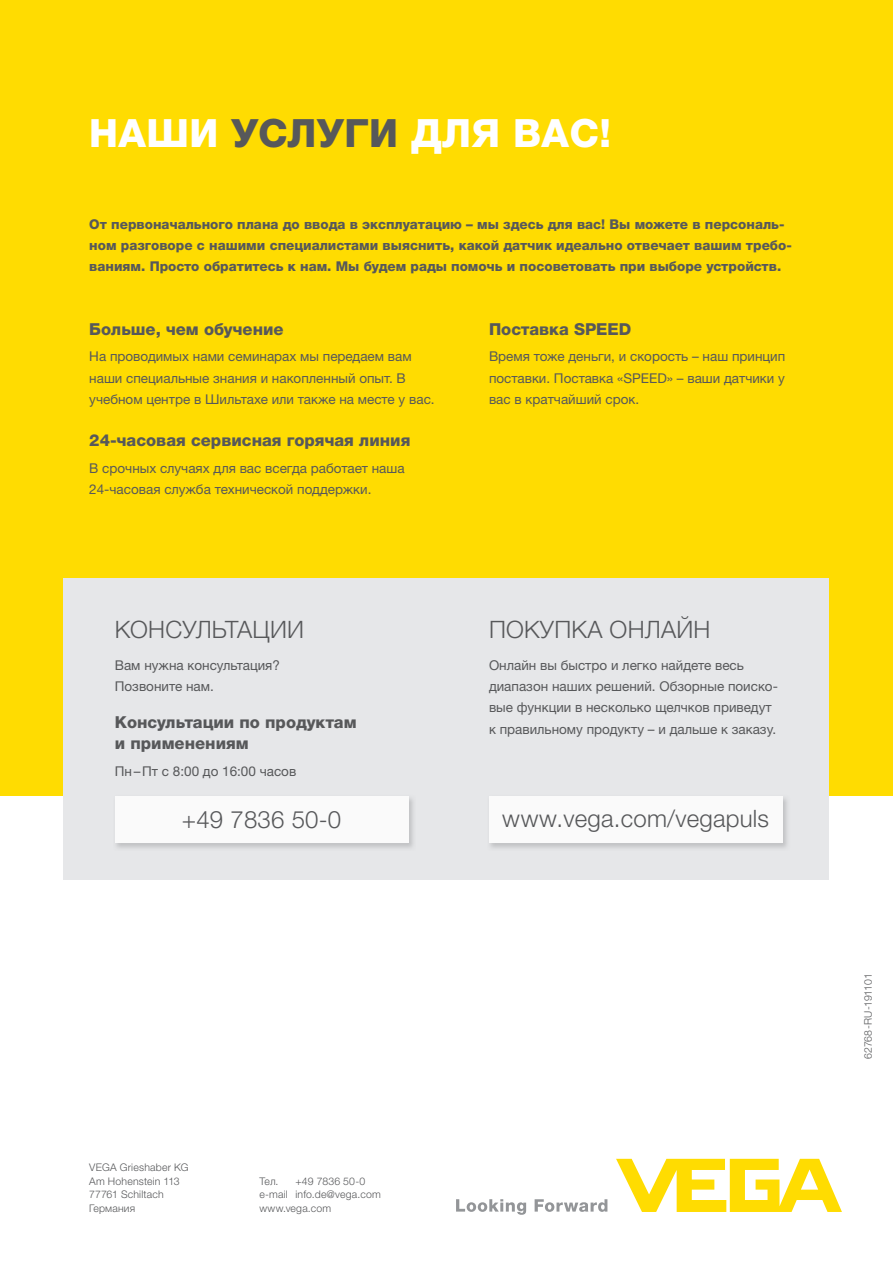
<style>
.page{position:relative;width:893px;height:1263px;background:#fff}
.page>*{position:absolute;margin:0;border:0;box-sizing:border-box;transform-origin:0 0}
.t1{font:800 39px "Helvetica Neue LTW1 G";letter-spacing:.01em;color:#fff}
.t2{font:300 24px "Helvetica Neue LTW1 G";letter-spacing:.01em;color:#57585a}
.t3{font:800 16.5px/21.3px "Helvetica Neue LTW1 G";color:#57585a}
.t4{font:13.5px/21.3px "Helvetica Neue LTW1 G";color:#57585a}
.t5{font:800 13.5px/21.3px "Helvetica Neue LTW1 G";color:#57585a}
.t6{font:300 10.5px/13.5px "Helvetica Neue LTW1 G";letter-spacing:.02em;color:#57585a}
.t7{font:300 10.5px "Helvetica Neue LTW1 G";letter-spacing:-.005em;color:#57585a}
.s1{color:#57585a}
</style>
<div class="page">
<svg style="left:616px;top:1159px;width:226px;height:53px"></svg>
<div style="left:0;top:0;width:893px;height:795px;background:#ffdc01"></div>
<div style="left:64px;top:578px;width:765px;height:302px;background:#e6e7e9"></div>
<img style="left:490px;top:796px;width:297px;height:52px">
<div style="left:489px;top:796px;width:293px;height:47px;background:#fafafa"></div>
<img style="left:116px;top:796px;width:297px;height:52px">
<div style="left:115px;top:796px;width:293px;height:47px;background:#fafafa"></div>
<svg style="left:456px;top:1199px;width:70px;height:16px"></svg>
<svg style="left:535px;top:1199px;width:72px;height:13px"></svg>
<h1 class="t1" style="left:89px;top:110px;width:523px">НАШИ <span class="s1">УСЛУГИ</span> ДЛЯ ВАС!</h1>
<p class="t5" style="left:89px;top:213px;width:704px">От первоначального плана до ввода в эксплуатацию – мы здесь для вас! Вы можете в персональ&shy;ном разговоре с нашими специалистами выяснить, какой датчик идеально отвечает вашим требо&shy;ваниям. Просто обратитесь к нам. Мы будем рады помочь и посоветовать при выборе устройств.</p>
<p class="t3" style="left:89px;top:318px;width:196px">Больше, чем обучение</p>
<p class="t4" style="left:89px;top:346px;width:347px">На проводимых нами семинарах мы передаем вам наши специальные знания и накопленный опыт. В учебном центре в Шильтахе или также на месте у вас.</p>
<p class="t3" style="left:89px;top:430px;width:323px">24-часовая сервисная горячая линия</p>
<p class="t4" style="left:89px;top:457px;width:317px">В срочных случаях для вас всегда работает наша<br>24-часовая служба технической поддержки.</p>
<h2 class="t2" style="left:115px;top:615px;width:191px">КОНСУЛЬТАЦИИ</h2>
<p class="t4" style="left:115px;top:654px;width:167px">Вам нужна консультация?<br>Позвоните нам.</p>
<p class="t3" style="left:115px;top:712px;width:243px">Консультации по продуктам и применениям</p>
<p class="t4" style="left:115px;top:760px;width:183px">Пн – Пт с 8:00 до 16:00 часов</p>
<h2 class="t2" style="left:182px;top:805px;width:161px">+49 7836 50-0</h2>
<p class="t3" style="left:489px;top:318px;width:144px">Поставка SPEED</p>
<p class="t4" style="left:489px;top:346px;width:298px;text-align:justify">Время тоже деньги, и скорость – наш принцип поставки. Поставка «SPEED» – ваши датчики у вас в кратчайший срок.</p>
<h2 class="t2" style="left:489px;top:615px;width:223px">ПОКУПКА ОНЛАЙН</h2>
<p class="t4" style="left:489px;top:654px;width:290px">Онлайн вы быстро и легко найдете весь диапазон наших решений. Обзорные поиско&shy;вые функции в несколько щелчков приведут к правильному продукту – и дальше к заказу.</p>
<h2 class="t2" style="left:502px;top:804px;width:268px">www.vega.com/vegapuls</h2>
<p class="t6" style="left:89px;top:1161px;width:101px">VEGA Grieshaber KG<br>Am Hohenstein 113<br>77761 Schiltach<br>Германия</p>
<p class="t6" style="left:259px;top:1174px;width:21px">Тел.</p>
<p class="t6" style="left:259px;top:1174px;width:123px;text-indent:36px">+49 7836 50-0 e-mail info.de@vega.com www.vega.com</p>
<p class="t7" style="left:862px;top:1059px;width:88px;rotate:-90deg">62768-RU-191101</p>
</div>
